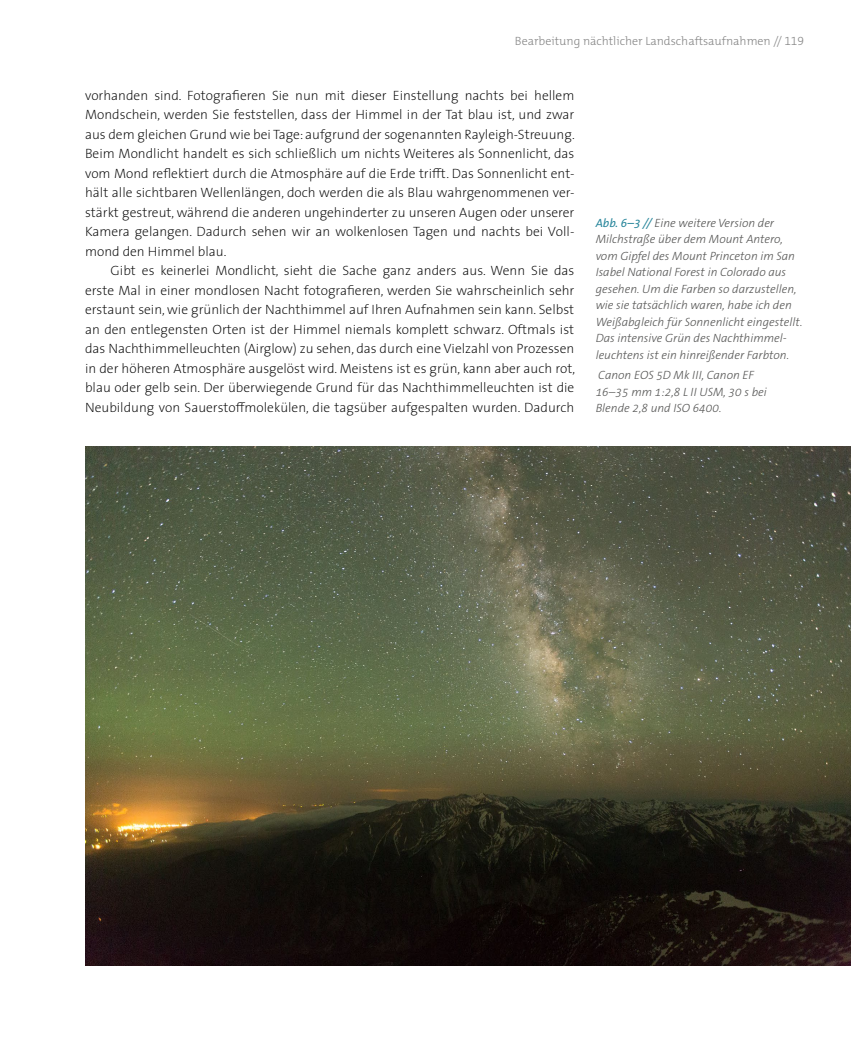
<style>
.page{position:relative;width:851px;height:1063px;background:#fff}
.page>*{position:absolute;margin:0;border:0;box-sizing:border-box;transform-origin:0 0}
.t1{font:200 13.5px/19.5px "The Sans";color:#060606;text-align:justify}
.t2{font:italic 300 12px/16.5px "The Sans B W3";color:#575756}
.t3{font:300 12px "The Mix Os F";color:#878787}
.s1{font-family:"The Sans B W5 Plain";font-weight:400;color:#2a879c}
</style>
<div class="page">
<img style="left:85px;top:446px;width:765px;height:519px">
<p class="t3" style="left:515px;top:33px;width:291px">Bearbeitung nächtlicher Landschaftsaufnahmen // 119</p>
<p class="t1" style="left:85px;top:86px;width:491px">vorhanden sind. Fotografieren Sie nun mit dieser Einstellung nachts bei hellem Mondschein, werden Sie feststellen, dass der Himmel in der Tat blau ist, und zwar aus dem gleichen Grund wie bei Tage: aufgrund der sogenannten Rayleigh-Streuung.<br>Beim Mondlicht handelt es sich schließlich um nichts Weiteres als Sonnenlicht, das vom Mond reflektiert durch die Atmosphäre auf die Erde trifft. Das Sonnenlicht ent&shy;hält alle sichtbaren Wellenlängen, doch werden die als Blau wahrgenommenen ver&shy;stärkt gestreut, während die anderen ungehinderter zu unseren Augen oder unserer Kamera gelangen. Dadurch sehen wir an wolkenlosen Tagen und nachts bei Voll&shy;mond den Himmel blau.</p>
<p class="t1" style="left:85px;top:261px;width:491px;text-indent:26px">Gibt es keinerlei Mondlicht, sieht die Sache ganz anders aus. Wenn Sie das erste Mal in einer mondlosen Nacht fotografieren, werden Sie wahrscheinlich sehr erstaunt sein, wie grünlich der Nachthimmel auf Ihren Aufnahmen sein kann. Selbst an den entlegensten Orten ist der Himmel niemals komplett schwarz. Oftmals ist das Nachthimmelleuchten (Airglow) zu sehen, das durch eine Vielzahl von Prozessen in der höheren Atmosphäre ausgelöst wird. Meistens ist es grün, kann aber auch rot, blau oder gelb sein. Der überwiegende Grund für das Nachthimmelleuchten ist die Neubildung von Sauerstoffmolekülen, die tagsüber aufgespalten wurden. Dadurch</p>
<p class="t2" style="left:595px;top:215px;width:208px"><span class="s1">Abb. 6–3 //</span> Eine weitere Version der Milchstraße über dem Mount Antero, vom Gipfel des Mount Princeton im San Isabel National Forest in Colorado aus gesehen. Um die Farben so darzustellen, wie sie tatsächlich waren, habe ich den Weißabgleich für Sonnenlicht eingestellt.<br>Das intensive Grün des Nachthimmel&shy;leuchtens ist ein hinreißender Farbton.</p>
<p class="t2" style="left:595px;top:368px;width:172px">Canon EOS 5D Mk III, Canon EF<br>16–35 mm 1:2,8 L II USM, 30 s bei<br>Blende 2,8 und ISO 6400.</p>
</div>
